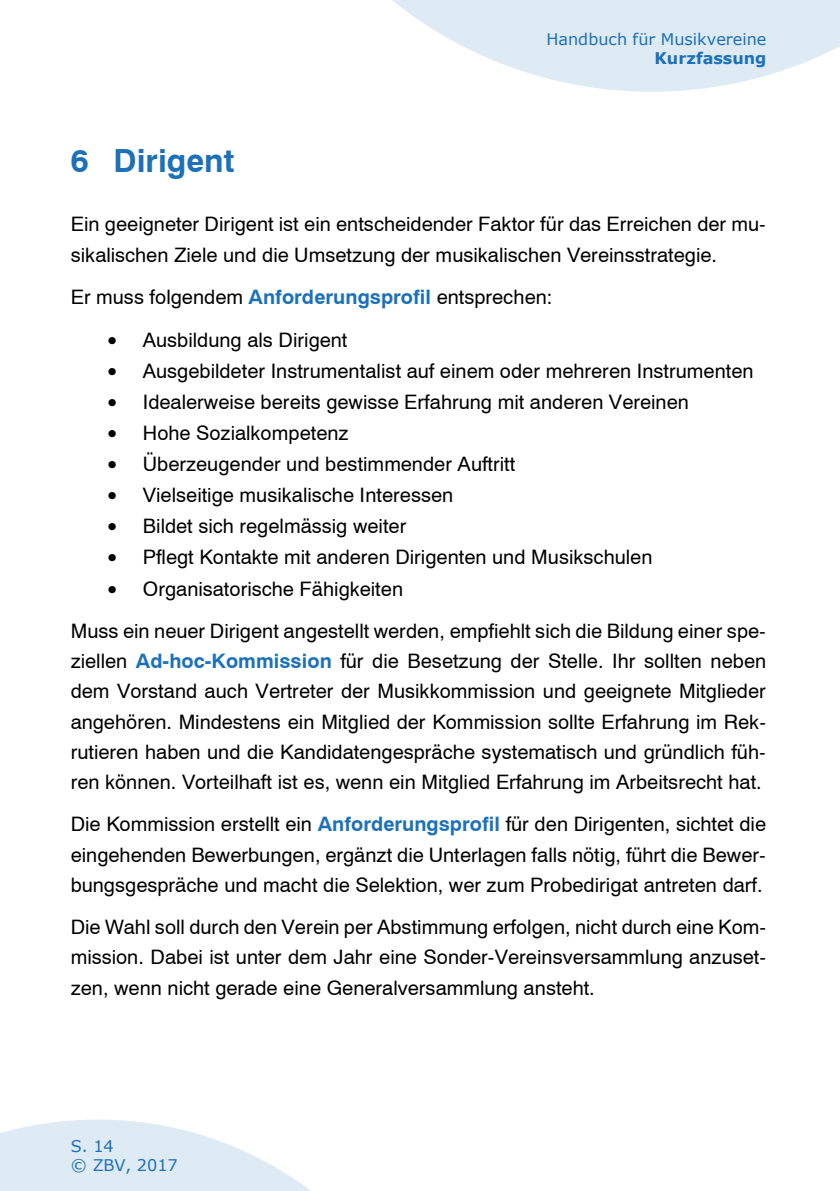
<style>
.page{position:relative;width:840px;height:1191px;background:#fff}
.page>*{position:absolute;margin:0;border:0;box-sizing:border-box;transform-origin:0 0}
.t1{font:700 32px "Helvetica";color:#1d71b8}
.t2{font:20px/30.2px "Helvetica";color:#000;text-align:justify}
.t3{font:16px/19.4px "Verdana";letter-spacing:-.005em;color:#1d71b8}
.t4{font:700 16px "Verdana";color:#1d71b8}
.s1{font-weight:700;color:#1d71b8}
.s2{font-family:"Verdana"}
</style>
<div class="page">
<svg style="left:392px;top:0;width:447px;height:92px;fill:#deeaf4"></svg>
<svg style="left:0;top:1119px;width:311px;height:72px"></svg>
<p class="t3" style="left:546px;top:29px;width:221px">Handbuch für Musikvereine</p>
<p class="t4" style="left:654px;top:47px;width:113px">Kurzfassung</p>
<h1 class="t1" style="left:71px;top:142px;width:165px">6 Dirigent</h1>
<p class="t2" style="left:71px;top:209px;width:696px">Ein geeigneter Dirigent ist ein entscheidender Faktor für das Erreichen der mu&shy;sikalischen Ziele und die Umsetzung der musikalischen Vereinsstrategie.</p>
<p class="t2" style="left:71px;top:282px;width:482px">Er muss folgendem <span class="s1">Anforderungsprofil</span> entsprechen:</p>
<p class="t2" style="left:107px;top:325px;width:242px"><span class="s2">•</span> Ausbildung als Dirigent</p>
<p class="t2" style="left:107px;top:356px;width:648px"><span class="s2">•</span> Ausgebildeter Instrumentalist auf einem oder mehreren Instrumenten</p>
<p class="t2" style="left:107px;top:387px;width:583px"><span class="s2">•</span> Idealerweise bereits gewisse Erfahrung mit anderen Vereinen</p>
<p class="t2" style="left:107px;top:418px;width:243px"><span class="s2">•</span> Hohe Sozialkompetenz</p>
<p class="t2" style="left:107px;top:449px;width:410px"><span class="s2">•</span> Überzeugender und bestimmender Auftritt</p>
<p class="t2" style="left:107px;top:480px;width:348px"><span class="s2">•</span> Vielseitige musikalische Interessen</p>
<p class="t2" style="left:107px;top:511px;width:301px"><span class="s2">•</span> Bildet sich regelmässig weiter</p>
<p class="t2" style="left:107px;top:542px;width:547px"><span class="s2">•</span> Pflegt Kontakte mit anderen Dirigenten und Musikschulen</p>
<p class="t2" style="left:71px;top:567px;width:696px;line-height:42.2px;text-indent:36px"><span class="s2">•</span> Organisatorische Fähigkeiten<br>Muss ein neuer Dirigent angestellt werden, empfiehlt sich die Bildung einer spe-</p>
<p class="t2" style="left:71px;top:646px;width:696px">ziellen <span class="s1">Ad-hoc-Kommission</span> für die Besetzung der Stelle. Ihr sollten neben dem Vorstand auch Vertreter der Musikkommission und geeignete Mitglieder angehören. Mindestens ein Mitglied der Kommission sollte Erfahrung im Rek&shy;rutieren haben und die Kandidatengespräche systematisch und gründlich füh&shy;ren können. Vorteilhaft ist es, wenn ein Mitglied Erfahrung im Arbeitsrecht hat.</p>
<p class="t2" style="left:71px;top:809px;width:696px">Die Kommission erstellt ein <span class="s1">Anforderungsprofil</span> für den Dirigenten, sichtet die eingehenden Bewerbungen, ergänzt die Unterlagen falls nötig, führt die Bewer&shy;bungsgespräche und macht die Selektion, wer zum Probedirigat antreten darf.</p>
<p class="t2" style="left:71px;top:912px;width:696px">Die Wahl soll durch den Verein per Abstimmung erfolgen, nicht durch eine Kom&shy;mission. Dabei ist unter dem Jahr eine Sonder-Vereinsversammlung anzuset&shy;zen, wenn nicht gerade eine Generalversammlung ansteht.</p>
<p class="t3" style="left:71px;top:1135px;width:108px">S. 14<br>© ZBV, 2017</p>
</div>
